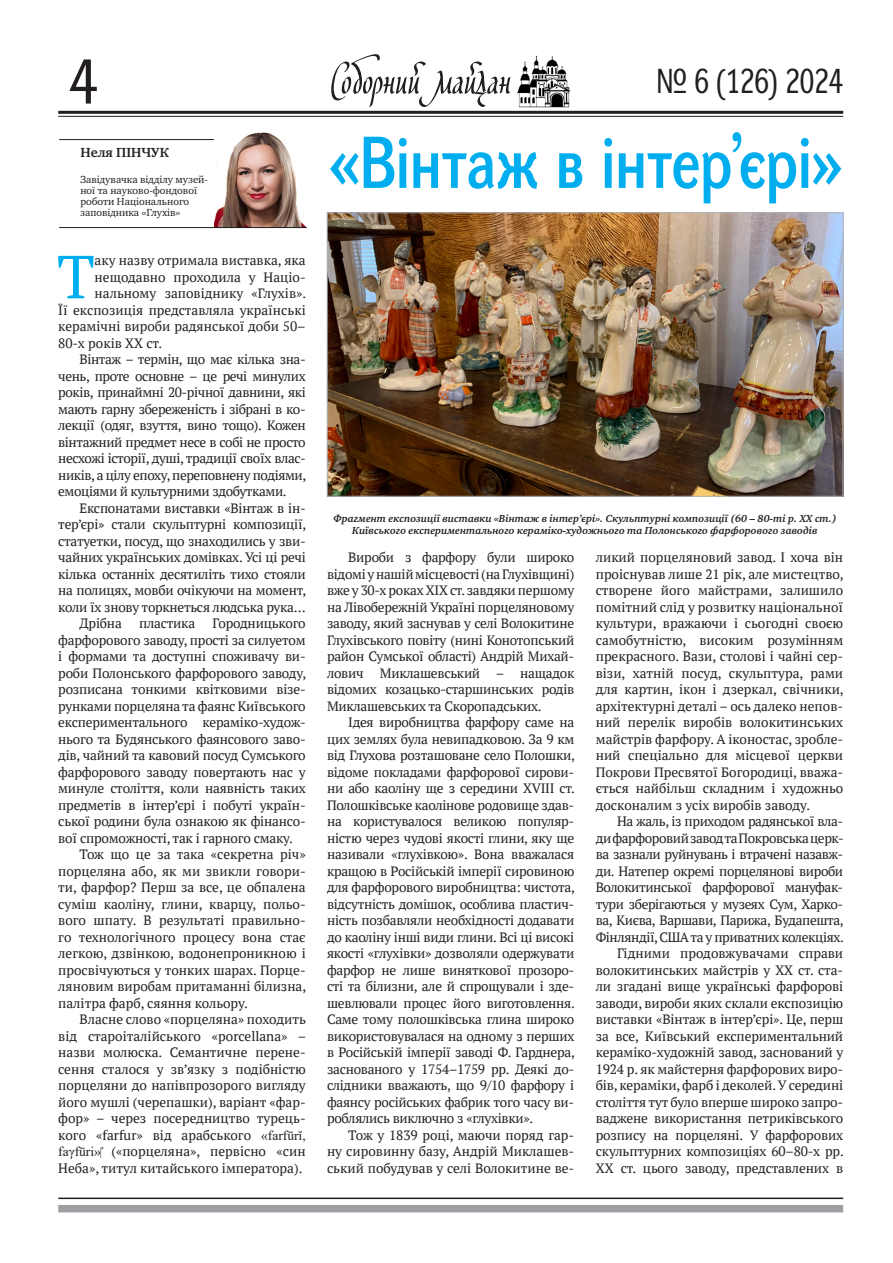
<style>
.page{position:relative;width:893px;height:1263px;background:#fff}
.page>*{position:absolute;margin:0;border:0;box-sizing:border-box;transform-origin:0 0}
.t1{font:73.2px "DG Pro 43";letter-spacing:-.01em;color:#00aeef;scale:.82 1}
.t2{font:63px "DG Pro 32";color:#231f20}
.t3{font:60.6px "PT Serif Pro";color:#00aeef}
.t4{font:34.5px "DG Pro 32";color:#231f20;scale:.9 1}
.t5{font:13.5px/16.5px "PT Serif Pro";letter-spacing:-.015em;color:#231f20;text-align:justify}
.t6{font:700 13.5px "Charter";color:#231f20}
.t7{font:italic 700 10.5px "Charter";color:#231f20}
.t8{font:10.5px/10.9px "Charter";color:#231f20}
.s1{font-family:"Times New Roman"}
</style>
<div class="page">
<hr style="left:58px;top:111px;width:785px;height:3px;background:#231f20">
<hr style="left:58px;top:116px;width:785px;height:1px;background:#231f20">
<hr style="left:58px;top:1197px;width:785px;height:2px;background:#231f20">
<div style="left:58px;top:1205px;width:785px;height:7px;background:#9d9fa2"></div>
<svg style="left:331px;top:54px;width:179px;height:53px"></svg>
<img style="left:517px;top:55px;width:53px;height:52px">
<hr style="left:59px;top:139px;width:248px;height:1px;background:#231f20">
<img style="left:214px;top:132px;width:93px;height:95px">
<hr style="left:59px;top:227px;width:248px;height:1px;background:#231f20">
<img style="left:329px;top:215px;width:512px;height:279px">
<div style="left:327px;top:213px;width:516px;height:283px;border:1px solid #b2b3b7"></div>
<p class="t2" style="left:69px;top:47px;width:31px">4</p>
<p class="t4" style="left:656px;top:62px;width:209px">№ 6 (126) 2024</p>
<p class="t1" style="left:328px;top:122px;width:630px">«Вінтаж в інтер’єрі»</p>
<p class="t6" style="left:80px;top:145px;width:90px">Неля ПІНЧУК</p>
<p class="t8" style="left:80px;top:174px;width:129px">Завідувачка відділу музей&shy;ної та науково-фондової роботи Національного заповідника «Глухів»</p>
<p class="t3" style="left:57px;top:237px;width:39px">Т</p>
<p class="t5" style="left:95px;top:252px;width:213px">аку назву отримала виставка, яка</p>
<p class="t5" style="left:95px;top:268px;width:213px">нещодавно проходила у Націо-</p>
<p class="t5" style="left:95px;top:285px;width:213px">нальному заповіднику «Глухів».</p>
<p class="t5" style="left:58px;top:301px;width:249px">Її експозиція представляла українські</p>
<p class="t5" style="left:58px;top:318px;width:249px">керамічні вироби радянської доби 50–</p>
<p class="t5" style="left:58px;top:334px;width:106px">80-х років ХХ ст.</p>
<p class="t5" style="left:58px;top:351px;width:250px;text-indent:21px">Вінтаж – термін, що має кілька зна&shy;чень, проте основне – це речі минулих років, принаймні 20-річної давнини, які мають гарну збереженість і зібрані в ко&shy;лекції (одяг, взуття, вино тощо). Кожен вінтажний предмет несе в собі не просто несхожі історії, душі, традиції своїх влас&shy;ників, а цілу епоху, переповнену подіями, емоціями й культурними здобутками.</p>
<p class="t5" style="left:58px;top:499px;width:250px;text-indent:21px">Експонатами виставки «Вінтаж в ін&shy;тер’єрі» стали скульптурні композиції, статуетки, посуд, що знаходились у зви&shy;чайних українських домівках. Усі ці речі кілька останніх десятиліть тихо стояли на полицях, мовби очікуючи на момент, коли їх знову торкнеться людська рука…</p>
<p class="t5" style="left:80px;top:615px;width:44px">Дрібна</p>
<p class="t5" style="left:139px;top:615px;width:58px">пластика</p>
<p class="t5" style="left:58px;top:615px;width:250px;text-indent:154px">Городницького фарфорового заводу, прості за силуетом і формами та доступні споживачу ви&shy;роби Полонського фарфорового заводу, розписана тонкими квітковими візе&shy;рунками порцеляна та фаянс Київського експериментального кераміко-худож&shy;нього та Будянського фаянсового заво&shy;дів, чайний та кавовий посуд Сумського фарфорового заводу повертають нас у минуле століття, коли наявність таких предметів в інтер’єрі і побуті україн&shy;ської родини була ознакою як фінансо&shy;вої спроможності, так і гарного смаку.</p>
<p class="t5" style="left:58px;top:846px;width:250px;text-indent:21px">Тож що це за така «секретна річ» порцеляна або, як ми звикли говори&shy;ти, фарфор? Перш за все, це обпалена суміш каоліну, глини, кварцу, польо&shy;вого шпату. В результаті правильно&shy;го технологічного процесу вона стає легкою, дзвінкою, водонепроникною і просвічуються у тонких шарах. Порце&shy;ляновим виробам притаманні білизна, палітра фарб, сяяння кольору.</p>
<p class="t5" style="left:58px;top:1011px;width:250px;text-indent:21px">Власне слово «порцеляна» походить від староіталійського «porcellana» – назви молюска. Семантичне перене&shy;сення сталося у зв’язку з подібністю порцеляни до напівпрозорого вигляду його мушлі (черепашки), варіант «фар&shy;фор» – через посередництво турець&shy;кого «farfur» від арабського <span class="s1">«farfūrĭ, faγfūri»</span> («порцеляна», первісно «син Неба», титул китайського імператора).</p>
<p class="t7" style="left:333px;top:512px;width:505px">Фрагмент експозиції виставки «Вінтаж в інтер’єрі». Скульптурні композиції (60 – 80-ті р. ХХ ст.)</p>
<p class="t7" style="left:352px;top:524px;width:467px">Київського експериментального кераміко-художнього та Полонського фарфорового заводів</p>
<p class="t5" style="left:327px;top:549px;width:249px;text-indent:21px">Вироби з фарфору були широко відомі у нашій місцевості (на Глухівщині) вже у 30-х роках ХІХ ст. завдяки першому на Лівобережній Україні порцеляновому заводу, який заснував у селі Волокитине Глухівського повіту (нині Конотопський район Сумської області) Андрій Михай&shy;лович Миклашевський – нащадок відомих козацько-старшинських родів Миклашевських та Скоропадських.</p>
<p class="t5" style="left:327px;top:714px;width:249px;text-indent:21px">Ідея виробництва фарфору саме на цих землях була невипадковою. За 9 км від Глухова розташоване село Полошки, відоме покладами фарфорової сирови&shy;ни або каоліну ще з середини XVIII ст.<br>Полошківське каолінове родовище здав&shy;на користувалося великою популяр&shy;ністю через чудові якості глини, яку ще називали «глухівкою». Вона вважалася кращою в Російській імперії сировиною для фарфорового виробництва: чистота, відсутність домішок, особлива пластич&shy;ність позбавляли необхідності додавати до каоліну інші види глини. Всі ці високі якості «глухівки» дозволяли одержувати фарфор не лише виняткової прозоро&shy;сті та білизни, але й спрощували і зде&shy;шевлювали процес його виготовлення.<br>Саме тому полошківська глина широко використовувалася на одному з перших в Російській імперії заводі Ф. Гарднера, заснованого у 1754–1759 pp. Деякі до&shy;слідники вважають, що 9/10 фарфору і фаянсу російських фабрик того часу ви&shy;роблялись виключно з «глухівки».</p>
<p class="t5" style="left:327px;top:1126px;width:249px;text-indent:21px">Тож у 1839 році, маючи поряд гар&shy;ну сировинну базу, Андрій Миклашев&shy;ський побудував у селі Волокитине ве-</p>
<p class="t5" style="left:596px;top:549px;width:250px">ликий порцеляновий завод. І хоча він проіснував лише 21 рік, але мистецтво, створене його майстрами, залишило помітний слід у розвитку національної культури, вражаючи і сьогодні своєю самобутністю, високим розумінням прекрасного. Вази, столові і чайні сер&shy;візи, хатній посуд, скульптура, рами для картин, ікон і дзеркал, свічники, архітектурні деталі – ось далеко непов&shy;ний перелік виробів волокитинських майстрів фарфору. А іконостас, зробле&shy;ний спеціально для місцевої церкви Покрови Пресвятої Богородиці, вважа&shy;ється найбільш складним і художньо досконалим з усіх виробів заводу.</p>
<p class="t5" style="left:596px;top:813px;width:250px;text-align:right">На жаль, із приходом радянської вла-<br>ди фарфоровий завод та Покровська церк-</p>
<p class="t5" style="left:596px;top:846px;width:250px">ва зазнали руйнувань і втрачені назавж&shy;ди. Натепер окремі порцелянові вироби Волокитинської фарфорової мануфак&shy;тури зберігаються у музеях Сум, Харко&shy;ва, Києва, Варшави, Парижа, Будапешта, Фінляндії, США та у приватних колекціях.</p>
<p class="t5" style="left:596px;top:945px;width:250px;text-indent:21px">Гідними продовжувачами справи волокитинських майстрів у ХХ ст. ста&shy;ли згадані вище українські фарфорові заводи, вироби яких склали експозицію виставки «Вінтаж в інтер’єрі». Це, перш за все, Київський експериментальний кераміко-художній завод, заснований у 1924 р. як майстерня фарфорових виро&shy;бів, кераміки, фарб і деколей. У середині століття тут було вперше широко запро&shy;ваджене використання петриківського розпису на порцеляні. У фарфорових скульптурних композиціях 60–80-х рр.<br>XX ст. цього заводу, представлених в</p>
</div>
